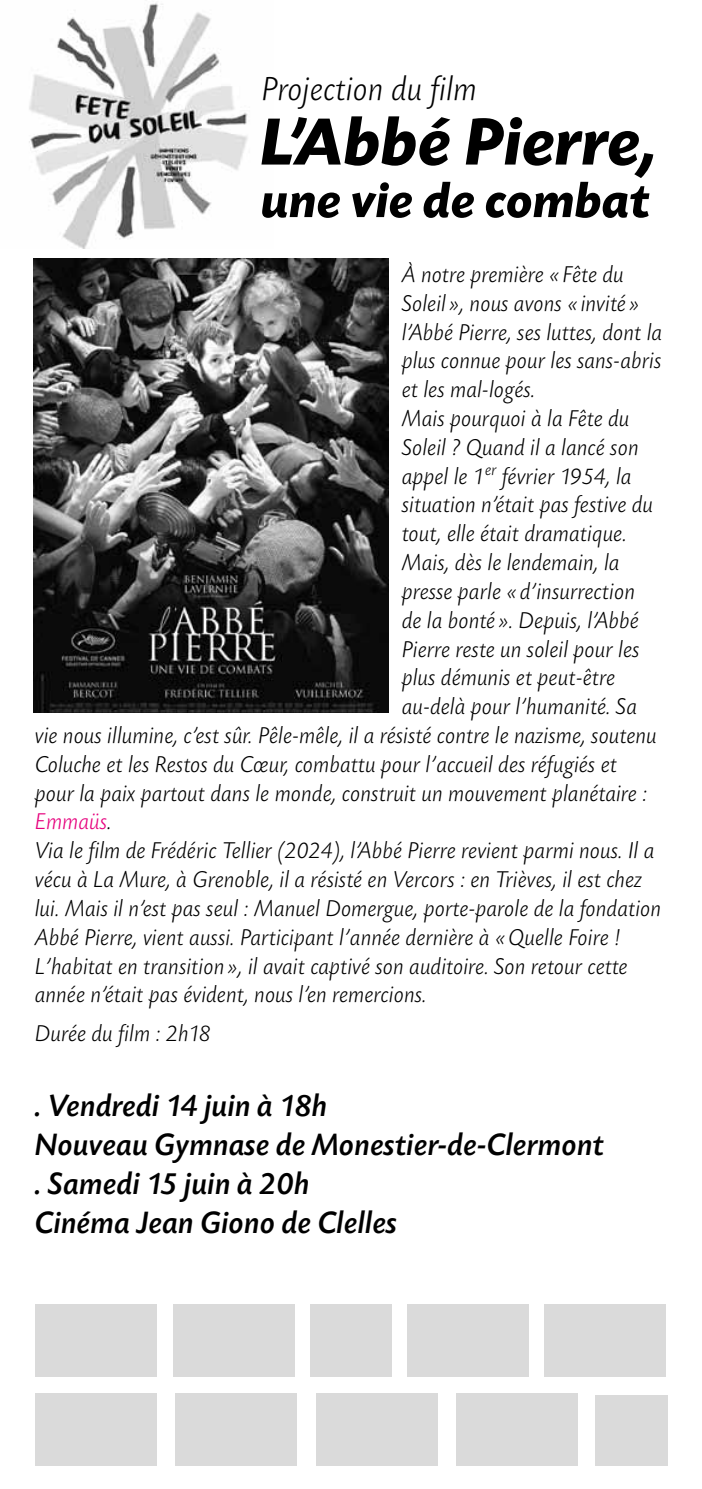
<style>
.page{position:relative;width:702px;height:1489px;background:#fff}
.page>*{position:absolute;margin:0;border:0;box-sizing:border-box;transform-origin:0 0}
.t1{font:italic 700 70px "Today SB";color:#000}
.t2{font:italic 700 51.25px "Today SB";color:#000}
.t3{font:italic 300 35px "Today SB";color:#000}
.t4{font:32.5px/39px "Today SB Med Ita";color:#000}
.t5{font:italic 300 24px "Today SB";color:#000}
.t6{font:italic 300 24px "Today SB";color:#e6007d}
.s1{color:#000}
</style>
<div class="page">
<img style="left:29px;top:3px;width:219px;height:245px">
<img style="left:34px;top:259px;width:354px;height:453px">
<div style="left:35px;top:1392px;width:122px;height:72px;background:#dadada"></div>
<div style="left:35px;top:1304px;width:122px;height:72px;background:#dadada"></div>
<div style="left:175px;top:1392px;width:122px;height:72px;background:#dadada"></div>
<div style="left:173px;top:1304px;width:121px;height:72px;background:#dadada"></div>
<div style="left:544px;top:1304px;width:121px;height:72px;background:#dadada"></div>
<div style="left:315px;top:1392px;width:122px;height:72px;background:#dadada"></div>
<div style="left:310px;top:1304px;width:81px;height:72px;background:#dadada"></div>
<div style="left:455px;top:1392px;width:122px;height:72px;background:#dadada"></div>
<div style="left:406px;top:1304px;width:122px;height:72px;background:#dadada"></div>
<div style="left:595px;top:1394px;width:73px;height:71px;background:#dadada"></div>
<h3 class="t3" style="left:262px;top:70px;width:217px">Projection du film</h3>
<h1 class="t1" style="left:262px;top:104px;width:398px">L’Abbé Pierre,</h1>
<h2 class="t2" style="left:262px;top:173px;width:391px">une vie de combat</h2>
<p class="t5" style="left:402px;top:262px;width:223px">À notre première « Fête du</p>
<p class="t5" style="left:402px;top:290px;width:239px">Soleil », nous avons « invité »</p>
<p class="t5" style="left:402px;top:319px;width:262px">l’Abbé Pierre, ses luttes, dont la</p>
<p class="t5" style="left:402px;top:348px;width:261px">plus connue pour les sans-abris</p>
<p class="t5" style="left:402px;top:377px;width:135px">et les mal-logés.</p>
<p class="t5" style="left:402px;top:406px;width:229px">Mais pourquoi à la Fête du</p>
<p class="t5" style="left:402px;top:434px;width:238px">Soleil ? Quand il a lancé son</p>
<p class="t5" style="left:402px;top:463px;width:231px">appel le 1<sup>er</sup> février 1954, la</p>
<p class="t5" style="left:402px;top:492px;width:253px">situation n’était pas festive du</p>
<p class="t5" style="left:402px;top:521px;width:227px">tout, elle était dramatique.</p>
<p class="t5" style="left:402px;top:550px;width:219px">Mais, dès le lendemain, la</p>
<p class="t5" style="left:402px;top:578px;width:235px">presse parle « d’insurrection</p>
<p class="t5" style="left:402px;top:607px;width:239px">de la bonté ». Depuis, l’Abbé</p>
<p class="t5" style="left:402px;top:636px;width:239px">Pierre reste un soleil pour les</p>
<p class="t5" style="left:402px;top:665px;width:215px">plus démunis et peut-être</p>
<p class="t5" style="left:402px;top:694px;width:237px">au-delà pour l’humanité. Sa</p>
<p class="t5" style="left:35px;top:722px;width:623px">vie nous illumine, c’est sûr. Pêle-mêle, il a résisté contre le nazisme, soutenu</p>
<p class="t5" style="left:35px;top:751px;width:583px">Coluche et les Restos du Cœur, combattu pour l’accueil des réfugiés et</p>
<p class="t5" style="left:35px;top:780px;width:614px">pour la paix partout dans le monde, construit un mouvement planétaire :</p>
<p class="t6" style="left:35px;top:809px;width:79px">Emmaüs<span class="s1">.</span></p>
<p class="t5" style="left:35px;top:838px;width:621px">Via le film de Frédéric Tellier (2024), l’Abbé Pierre revient parmi nous. Il a</p>
<p class="t5" style="left:35px;top:866px;width:608px">vécu à La Mure, à Grenoble, il a résisté en Vercors : en Trièves, il est chez</p>
<p class="t5" style="left:35px;top:895px;width:628px">lui. Mais il n’est pas seul : Manuel Domergue, porte-parole de la fondation</p>
<p class="t5" style="left:35px;top:924px;width:586px">Abbé Pierre, vient aussi. Participant l’année dernière à «Quelle Foire !</p>
<p class="t5" style="left:35px;top:953px;width:594px">L’habitat en transition », il avait captivé son auditoire. Son retour cette</p>
<p class="t5" style="left:35px;top:982px;width:393px">année n’était pas évident, nous l’en remercions.</p>
<p class="t5" style="left:35px;top:1020px;width:178px">Durée du film : 2h18</p>
<h3 class="t4" style="left:35px;top:1087px;width:571px">. Vendredi 14 juin à 18h<br>Nouveau Gymnase de Monestier-de-Clermont . Samedi 15 juin à 20h<br>Cinéma Jean Giono de Clelles</h3>
</div>
